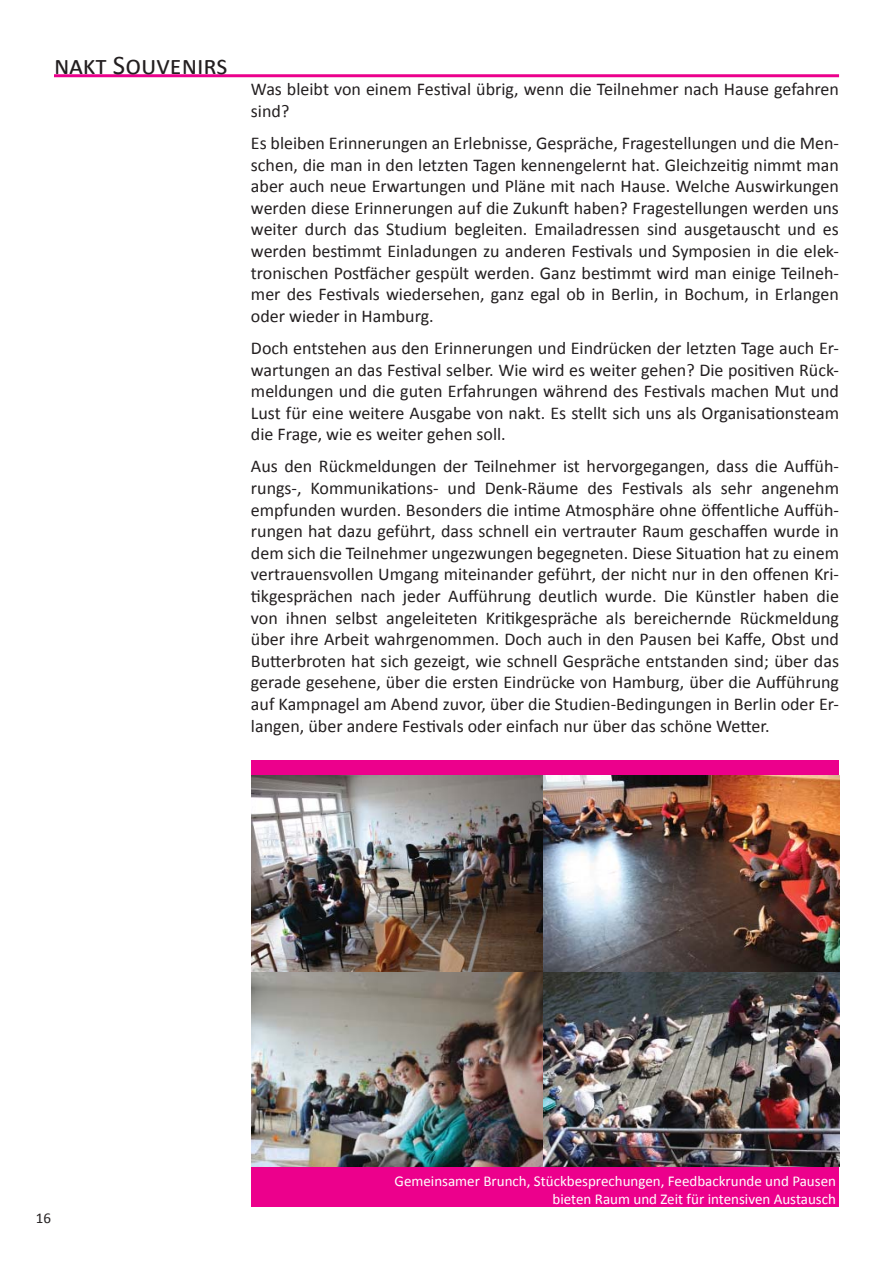
<style>
.page{position:relative;width:893px;height:1263px;background:#fff}
.page>*{position:absolute;margin:0;border:0;box-sizing:border-box;transform-origin:0 0}
.t1{font:27px "Calibri";color:#231f20}
.t2{font:18px/21.6px "Calibri";color:#231f20;text-align:justify}
.t3{font:15px/18px "Calibri";color:#fff;text-align:right}
.t4{font:15px "Calibri";color:#231f20}
</style>
<div class="page">
<hr style="left:54px;top:74px;width:785px;height:3px;background:#ec008c">
<div style="left:251px;top:760px;width:588px;height:447px;background:#ec008c"></div>
<img style="left:251px;top:776px;width:588px;height:391px">
<h1 class="t1" style="left:54px;top:49px;width:175px">NAKT SOUVENIRS</h1>
<p class="t2" style="left:251px;top:78px;width:590px">Was bleibt von einem Festival übrig, wenn die Teilnehmer nach Hause gefahren sind?</p>
<p class="t2" style="left:251px;top:132px;width:589px">Es bleiben Erinnerungen an Erlebnisse, Gespräche, Fragestellungen und die Men&shy;schen, die man in den letzten Tagen kennengelernt hat. Gleichzeitig nimmt man aber auch neue Erwartungen und Pläne mit nach Hause. Welche Auswirkungen werden diese Erinnerungen auf die Zukunft haben? Fragestellungen werden uns weiter durch das Studium begleiten. Emailadressen sind ausgetauscht und es werden bestimmt Einladungen zu anderen Festivals und Symposien in die elek&shy;tronischen Postfächer gespült werden. Ganz bestimmt wird man einige Teilneh&shy;mer des Festivals wiedersehen, ganz egal ob in Berlin, in Bochum, in Erlangen oder wieder in Hamburg.</p>
<p class="t2" style="left:251px;top:337px;width:590px">Doch entstehen aus den Erinnerungen und Eindrücken der letzten Tage auch Er&shy;wartungen an das Festival selber. Wie wird es weiter gehen? Die positiven Rück&shy;meldungen und die guten Erfahrungen während des Festivals machen Mut und Lust für eine weitere Ausgabe von nakt. Es stellt sich uns als Organisationsteam die Frage, wie es weiter gehen soll.</p>
<p class="t2" style="left:251px;top:455px;width:590px">Aus den Rückmeldungen der Teilnehmer ist hervorgegangen, dass die Auffüh&shy;rungs-, Kommunikations- und Denk-Räume des Festivals als sehr angenehm empfunden wurden. Besonders die intime Atmosphäre ohne öffentliche Auffüh&shy;rungen hat dazu geführt, dass schnell ein vertrauter Raum geschaffen wurde in dem sich die Teilnehmer ungezwungen begegneten. Diese Situation hat zu einem vertrauensvollen Umgang miteinander geführt, der nicht nur in den offenen Kri&shy;tikgesprächen nach jeder Aufführung deutlich wurde. Die Künstler haben die von ihnen selbst angeleiteten Kritikgespräche als bereichernde Rückmeldung über ihre Arbeit wahrgenommen. Doch auch in den Pausen bei Kaffe, Obst und Butterbroten hat sich gezeigt, wie schnell Gespräche entstanden sind; über das gerade gesehene, über die ersten Eindrücke von Hamburg, über die Aufführung auf Kampnagel am Abend zuvor, über die Studien-Bedingungen in Berlin oder Er&shy;langen, über andere Festivals oder einfach nur über das schöne Wetter.</p>
<p class="t4" style="left:36px;top:1209px;width:17px">16</p>
<p class="t3" style="left:394px;top:1172px;width:443px">Gemeinsamer Brunch, Stückbesprechungen, Feedbackrunde und Pausen bieten Raum und Zeit für intensiven Austausch</p>
</div>
